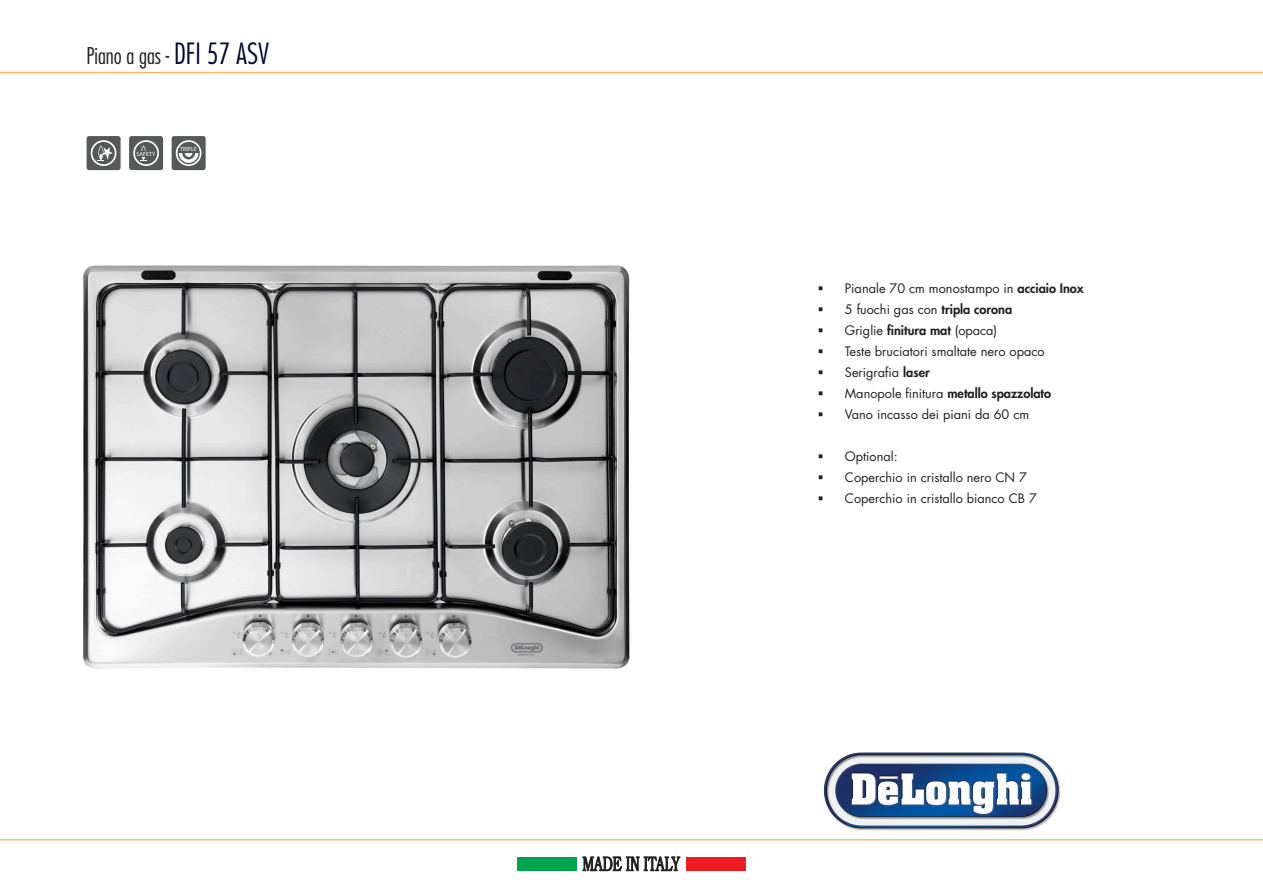
<style>
.page{position:relative;width:1263px;height:893px;background:#fff}
.page>*{position:absolute;margin:0;border:0;box-sizing:border-box;transform-origin:0 0}
.t1{font:300 condensed 22.5px "Futura Std";color:#231f20}
.t2{font:12.75px "Futura Std";color:#231f20}
.t3{font:800 12.75px "Futura Std";color:#231f20}
.t4{font:6px "Myriad Pro";color:#fff}
.s1{font-size:28.5px;color:#000731}
.s2{font-weight:800}
.s3{font-weight:400}
</style>
<div class="page">
<div style="left:517px;top:857px;width:59px;height:14px;background:#00a54f"></div>
<div style="left:686px;top:857px;width:59px;height:14px;background:#ee1d23"></div>
<svg style="left:582px;top:856px;width:98px;height:16px"></svg>
<img style="left:823px;top:752px;width:238px;height:79px">
<hr style="left:0;top:72px;width:1263px;height:1px;background:#fcbc5e">
<hr style="left:0;top:839px;width:1263px;height:1px;background:#fcbc5e">
<img style="left:83px;top:265px;width:547px;height:404px">
<div style="left:87px;top:136px;width:34px;height:34px;background:#57585a;border-radius:3px"></div>
<svg style="left:91px;top:140px;width:25px;height:26px"></svg>
<div style="left:129px;top:136px;width:34px;height:34px;background:#57585a;border-radius:3px"></div>
<svg style="left:133px;top:140px;width:26px;height:26px"></svg>
<div style="left:172px;top:136px;width:34px;height:34px;background:#57585a;border-radius:3px"></div>
<svg style="left:176px;top:140px;width:26px;height:26px"></svg>
<p class="t1" style="left:87px;top:42px;width:184px">Piano a gas - <span class="s1">DFI 57 ASV</span></p>
<p class="t4" style="left:136px;top:150px;width:21px">SAFETY</p>
<p class="t4" style="left:180px;top:146px;width:18px">TRIPLE</p>
<p class="t2" style="left:845px;top:280px;width:241px">Pianale 70 cm monostampo in <span class="s2">acciaio Inox</span></p>
<p class="t2" style="left:845px;top:301px;width:169px">5 fuochi gas con <span class="s2">tripla corona</span></p>
<p class="t2" style="left:845px;top:322px;width:154px">Griglie <span class="s2">finitura mat</span> (opaca)</p>
<p class="t2" style="left:845px;top:343px;width:201px">Teste bruciatori smaltate nero opaco</p>
<p class="t2" style="left:845px;top:364px;width:86px">Serigrafia <span class="s2">laser</span></p>
<p class="t3" style="left:845px;top:385px;width:208px"><span class="s3">Manopole finitura</span> metallo spazzolato</p>
<p class="t2" style="left:845px;top:406px;width:186px">Vano incasso dei piani da 60 cm</p>
<p class="t2" style="left:845px;top:448px;width:54px">Optional:</p>
<p class="t2" style="left:845px;top:469px;width:184px">Coperchio in cristallo nero CN 7</p>
<p class="t2" style="left:845px;top:490px;width:193px">Coperchio in cristallo bianco CB 7</p>
</div>
